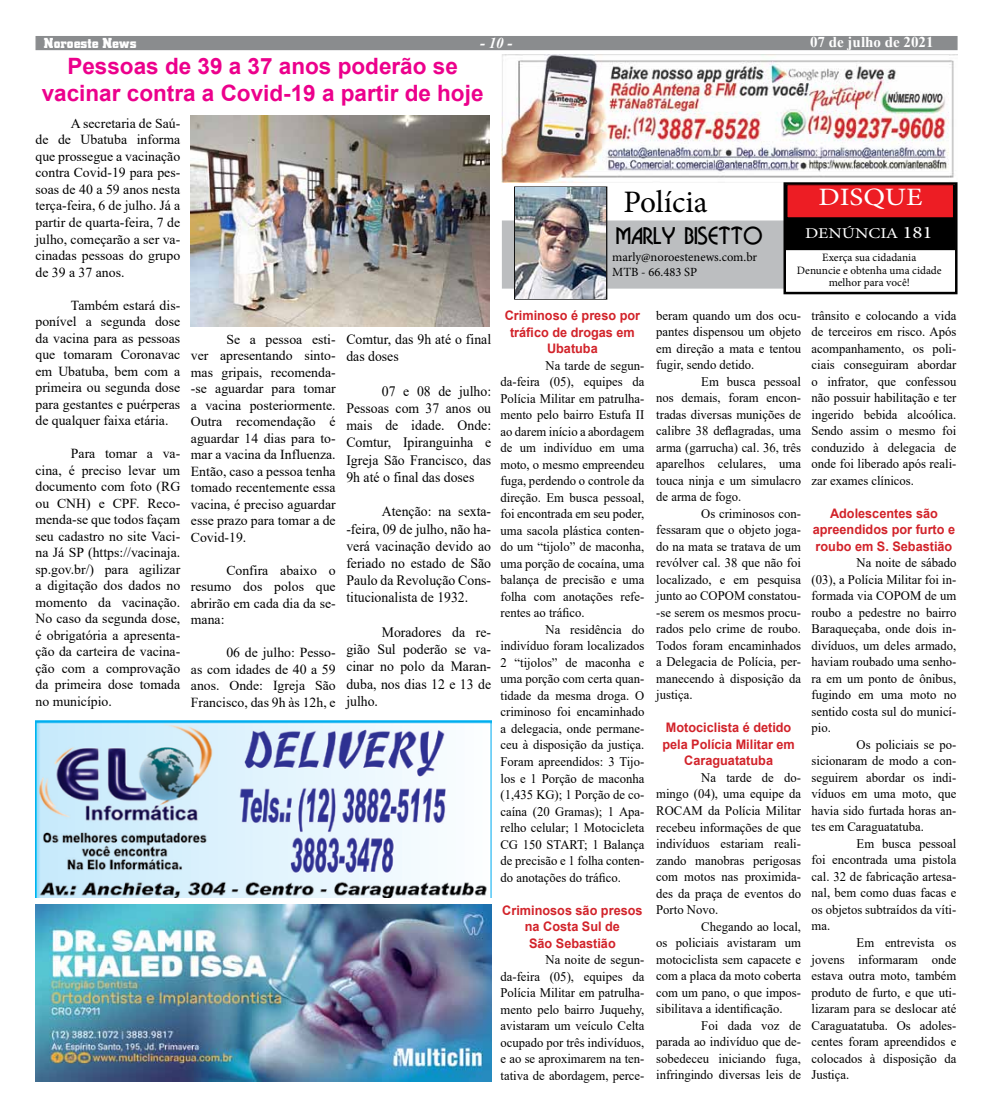
<style>
.page{position:relative;width:993px;height:1117px;background:#fff}
.page>*{position:absolute;margin:0;border:0;box-sizing:border-box;transform-origin:0 0}
.t1{font:31.25px "Minion Pro";color:#000}
.t2{font:25px "Minion Pro";color:#fff;scale:1.16 1}
.t3{font:700 22.5px/27px "Arial";color:#ec008c;text-align:center}
.t4{font:22.5px "Bosanova Plain";color:#000}
.t5{font:700 15px "Times New Roman";color:#fff}
.t6{font:700 15px "City D";letter-spacing:.005em;color:#fff}
.t7{font:15px "Minion Pro";color:#fff;scale:1.2 1}
.t8{font:italic 700 15px "Times New Roman";color:#fff}
.t9{font:14.38px/17.2px "Times New Roman";color:#000;text-align:justify;scale:.96 1}
.t10{font:13.75px/16.5px "Times New Roman";color:#000;text-align:justify}
.t11{font:13.12px/16.5px "Times New Roman";color:#000;text-align:justify}
.t12{font:700 13.12px/16.5px "Arial";color:#d2232a;text-align:center}
.t13{font:12.5px/15px "Minion Pro";letter-spacing:-.005em;color:#000}
.t14{font:11.25px/12.5px "Minion Pro";color:#000;text-align:center}
.s1{font-size:17.5px}
</style>
<div class="page">
<div style="left:35px;top:36px;width:922px;height:14px;background:#8a8c8e"></div>
<img style="left:501px;top:54px;width:456px;height:128px">
<div style="left:501px;top:220px;width:454px;height:68px;background:#bcbec0;border:1px solid #bcbec0"></div>
<div style="left:514px;top:186px;width:93px;height:113px;border:1px solid #000"></div>
<div style="left:784px;top:183px;width:171px;height:110px;background:#fff"></div>
<div style="left:783px;top:182px;width:174px;height:112px;border:2px solid #000"></div>
<div style="left:785px;top:185px;width:169px;height:64px;background:#000"></div>
<div style="left:785px;top:185px;width:170px;height:65px;border:1px solid #000"></div>
<div style="left:786px;top:185px;width:167px;height:33px;background:#ed1d24"></div>
<div style="left:786px;top:184px;width:167px;height:34px;border:1px solid #000"></div>
<img style="left:515px;top:188px;width:90px;height:110px">
<img style="left:35px;top:904px;width:456px;height:177px">
<img style="left:191px;top:115px;width:298px;height:211px">
<img style="left:36px;top:720px;width:455px;height:177px">
<p class="t5" style="left:809px;top:31px;width:125px">07 de julho de 2021</p>
<p class="t8" style="left:480px;top:32px;width:34px">- 10 -</p>
<p class="t5" style="left:790px;top:32px;width:156px">08 de novembro de 2018</p>
<p class="t6" style="left:44px;top:34px;width:94px">Noroeste News</p>
<p class="t8" style="left:473px;top:32px;width:34px">- 04 -</p>
<h3 class="t3" style="left:42px;top:53px;width:443px">Pessoas de 39 a 37 anos poderão se vacinar contra a Covid-19 a partir de hoje</h3>
<p class="t10" style="left:35px;top:115px;width:146px;text-indent:35px">A secretaria de Saú&shy;de de Ubatuba informa que prossegue a vacinação contra Covid-19 para pes&shy;soas de 40 a 59 anos nesta terça-feira, 6 de julho. Já a partir de quarta-feira, 7 de julho, começarão a ser va&shy;cinadas pessoas do grupo de 39 a 37 anos.</p>
<p class="t10" style="left:35px;top:296px;width:146px;text-indent:35px">Também estará dis&shy;ponível a segunda dose da vacina para as pessoas que tomaram Coronavac em Ubatuba, bem com a primeira ou segunda dose para gestantes e puérperas de qualquer faixa etária.</p>
<p class="t10" style="left:35px;top:445px;width:146px;text-indent:35px">Para tomar a va&shy;cina, é preciso levar um documento com foto (RG ou CNH) e CPF. Reco&shy;menda-se que todos façam seu cadastro no site Vaci&shy;na Já SP (https://vacinaja. sp.gov.br/) para agilizar a digitação dos dados no momento da vacinação.<br>No caso da segunda dose, é obrigatória a apresenta&shy;ção da carteira de vacina&shy;ção com a comprovação da primeira dose tomada no município.</p>
<p class="t10" style="left:191px;top:330px;width:146px;text-indent:35px">Se a pessoa esti&shy;ver apresentando sinto&shy;mas gripais, recomenda--se aguardar para tomar a vacina posteriormente.<br>Outra recomendação é aguardar 14 dias para to&shy;mar a vacina da Influenza.<br>Então, caso a pessoa tenha tomado recentemente essa vacina, é preciso aguardar esse prazo para tomar a de Covid-19.</p>
<p class="t10" style="left:191px;top:561px;width:146px;text-indent:35px">Confira abaixo o resumo dos polos que abrirão em cada dia da se&shy;mana:</p>
<p class="t10" style="left:191px;top:644px;width:146px;text-indent:35px">06 de julho: Pesso&shy;as com idades de 40 a 59 anos. Onde: Igreja São Francisco, das 9h às 12h, e</p>
<p class="t9" style="left:346px;top:330px;width:152px">Comtur, das 9h até o final das doses</p>
<p class="t9" style="left:346px;top:382px;width:152px;text-indent:35px">07 e 08 de julho:<br>Pessoas com 37 anos ou mais de idade. Onde:<br>Comtur, Ipiranguinha e Igreja São Francisco, das 9h até o final das doses</p>
<p class="t9" style="left:346px;top:502px;width:152px;text-indent:35px">Atenção: na sexta--feira, 09 de julho, não ha&shy;verá vacinação devido ao feriado no estado de São Paulo da Revolução Cons&shy;titucionalista de 1932.</p>
<p class="t9" style="left:346px;top:622px;width:152px;text-indent:35px">Moradores da re&shy;gião Sul poderão se va&shy;cinar no polo da Maran&shy;duba, nos dias 12 e 13 de julho.</p>
<h1 class="t1" style="left:623px;top:181px;width:85px">Polícia</h1>
<h2 class="t2" style="left:818px;top:180px;width:91px">DISQUE</h2>
<p class="t7" style="left:805px;top:223px;width:108px">DENÚNCIA <span class="s1">181</span></p>
<p class="t14" style="left:796px;top:251px;width:146px">Exerça sua cidadania<br>Denuncie e obtenha uma cidade melhor para você!</p>
<h3 class="t4" style="left:616px;top:222px;width:148px">MARLY BISETTO</h3>
<p class="t13" style="left:612px;top:249px;width:146px">marly@noroestenews.com.br<br>MTB - 66.483 SP</p>
<p class="t12" style="left:504px;top:307px;width:137px">Criminoso é preso por tráfico de drogas em<br>Ubatuba</p>
<p class="t11" style="left:500px;top:356px;width:145px;text-indent:45px">Na tarde de segun&shy;da-feira (05), equipes da Polícia Militar em patrulha&shy;mento pelo bairro Estufa II ao darem início a abordagem de um indivíduo em uma moto, o mesmo empreendeu fuga, perdendo o controle da direção. Em busca pessoal, foi encontrada em seu poder, uma sacola plástica conten&shy;do um “tijolo” de maconha, uma porção de cocaína, uma balança de precisão e uma folha com anotações refe&shy;rentes ao tráfico.</p>
<p class="t11" style="left:500px;top:620px;width:145px;text-indent:45px">Na residência do indivíduo foram localizados 2 “tijolos” de maconha e uma porção com certa quan&shy;tidade da mesma droga. O criminoso foi encaminhado a delegacia, onde permane&shy;ceu à disposição da justiça.<br>Foram apreendidos: 3 Tijo&shy;los e 1 Porção de maconha (1,435 KG); 1 Porção de co&shy;caína (20 Gramas); 1 Apa&shy;relho celular; 1 Motocicleta CG 150 START; 1 Balança de precisão e 1 folha conten&shy;do anotações do tráfico.</p>
<p class="t12" style="left:502px;top:901px;width:142px">Criminosos são presos na Costa Sul de<br>São Sebastião</p>
<p class="t11" style="left:500px;top:950px;width:145px;text-indent:45px">Na noite de segun&shy;da-feira (05), equipes da Polícia Militar em patrulha&shy;mento pelo bairro Juquehy, avistaram um veículo Celta ocupado por três indivíduos, e ao se aproximarem na ten&shy;tativa de abordagem, perce-</p>
<p class="t11" style="left:656px;top:306px;width:146px">beram quando um dos ocu&shy;pantes dispensou um objeto em direção a mata e tentou fugir, sendo detido.</p>
<p class="t11" style="left:656px;top:372px;width:146px;text-indent:45px">Em busca pessoal nos demais, foram encon&shy;tradas diversas munições de calibre 38 deflagradas, uma arma (garrucha) cal. 36, três aparelhos celulares, uma touca ninja e um simulacro de arma de fogo.</p>
<p class="t11" style="left:656px;top:504px;width:146px;text-indent:45px">Os criminosos con&shy;fessaram que o objeto joga&shy;do na mata se tratava de um revólver cal. 38 que não foi localizado, e em pesquisa junto ao COPOM constatou--se serem os mesmos procu&shy;rados pelo crime de roubo.<br>Todos foram encaminhados a Delegacia de Polícia, per&shy;manecendo à disposição da justiça.</p>
<p class="t12" style="left:662px;top:719px;width:134px">Motociclista é detido pela Polícia Militar em<br>Caraguatatuba</p>
<p class="t11" style="left:656px;top:768px;width:146px;text-indent:45px">Na tarde de do&shy;mingo (04), uma equipe da ROCAM da Polícia Militar recebeu informações de que indivíduos estariam reali&shy;zando manobras perigosas com motos nas proximida&shy;des da praça de eventos do Porto Novo.</p>
<p class="t11" style="left:656px;top:917px;width:146px;text-indent:45px">Chegando ao local, os policiais avistaram um motociclista sem capacete e com a placa da moto coberta com um pano, o que impos&shy;sibilitava a identificação.</p>
<p class="t11" style="left:656px;top:1016px;width:146px;text-indent:45px">Foi dada voz de parada ao indivíduo que de&shy;sobedeceu iniciando fuga, infringindo diversas leis de</p>
<p class="t11" style="left:811px;top:306px;width:146px">trânsito e colocando a vida de terceiros em risco. Após acompanhamento, os poli&shy;ciais conseguiram abordar o infrator, que confessou não possuir habilitação e ter ingerido bebida alcoólica.<br>Sendo assim o mesmo foi conduzido à delegacia de onde foi liberado após reali&shy;zar exames clínicos.</p>
<p class="t12" style="left:812px;top:505px;width:144px">Adolescentes são apreendidos por furto e roubo em S. Sebastião</p>
<p class="t11" style="left:811px;top:554px;width:146px;text-indent:45px">Na noite de sábado (03), a Polícia Militar foi in&shy;formada via COPOM de um roubo a pedestre no bairro Baraqueçaba, onde dois in&shy;divíduos, um deles armado, haviam roubado uma senho&shy;ra em um ponto de ônibus, fugindo em uma moto no sentido costa sul do municí&shy;pio.</p>
<p class="t11" style="left:811px;top:735px;width:146px;text-indent:45px">Os policiais se po&shy;sicionaram de modo a con&shy;seguirem abordar os indi&shy;víduos em uma moto, que havia sido furtada horas an&shy;tes em Caraguatatuba.</p>
<p class="t11" style="left:811px;top:834px;width:146px;text-indent:45px">Em busca pessoal foi encontrada uma pistola cal. 32 de fabricação artesa&shy;nal, bem como duas facas e os objetos subtraídos da víti&shy;ma.</p>
<p class="t11" style="left:811px;top:933px;width:146px;text-indent:45px">Em entrevista os jovens informaram onde estava outra moto, também produto de furto, e que uti&shy;lizaram para se deslocar até Caraguatatuba. Os adoles&shy;centes foram apreendidos e colocados à disposição da Justiça.</p>
</div>
